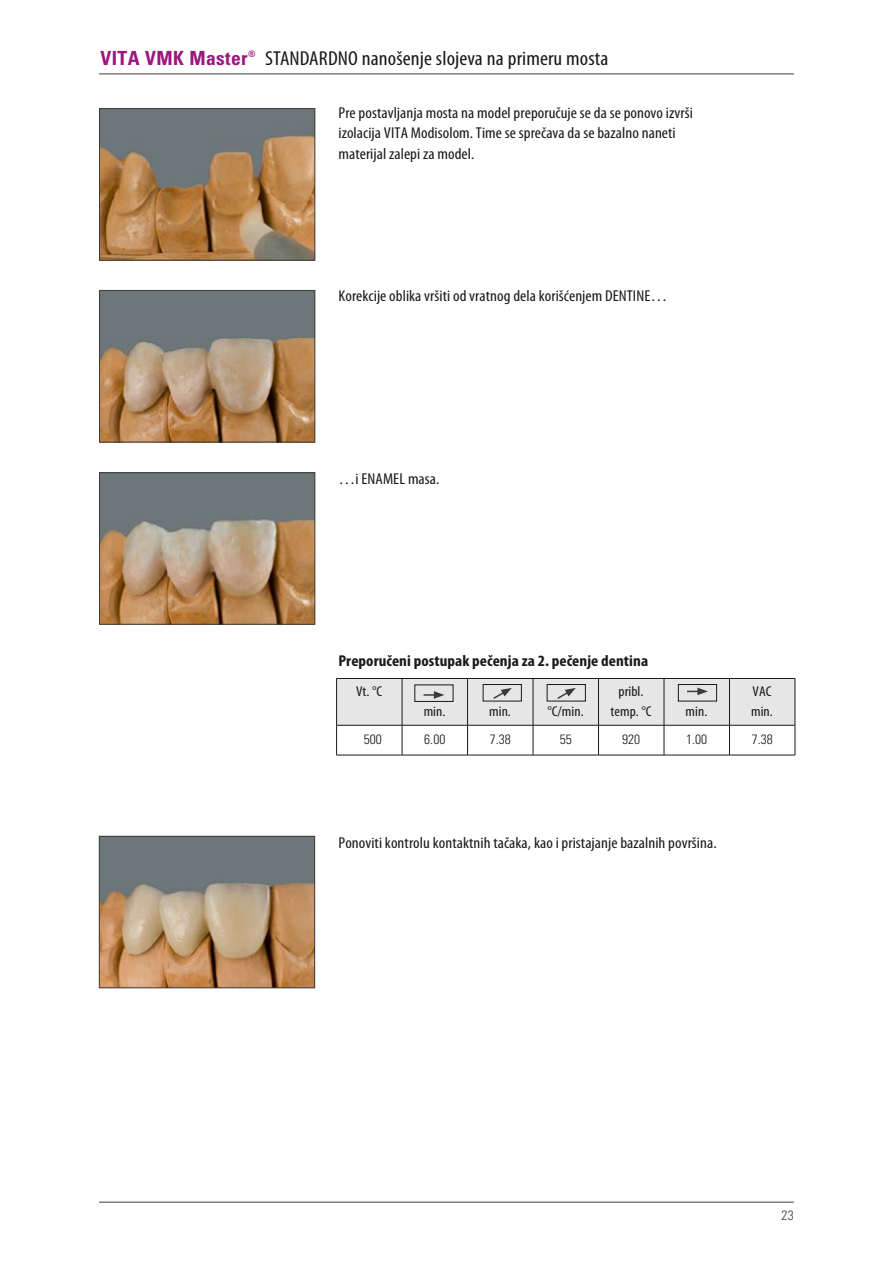
<style>
.page{position:relative;width:893px;height:1263px;background:#fff}
.page>*{position:absolute;margin:0;border:0;box-sizing:border-box;transform-origin:0 0}
.t1{font:condensed 20.25px "Myriad Pro";letter-spacing:.005em;color:#1a1a1a;scale:1.08 1}
.t2{font:700 condensed 19.5px "Univers";letter-spacing:.02em;color:#9d1680}
.t3{font:condensed 15.75px/20.2px "Myriad Pro";letter-spacing:.005em;color:#1a1a1a;scale:1.08 1}
.t4{font:700 condensed 15.75px "Myriad Pro";letter-spacing:.005em;color:#1a1a1a;scale:1.08 1}
.t5{font:condensed 14.25px/20.2px "Myriad Pro";letter-spacing:.005em;color:#1a1a1a;text-align:center;scale:1.08 1}
.t6{font:300 condensed 13.5px "Univers LT";letter-spacing:.005em;color:#1a1a1a}
.t7{font:300 condensed 13.5px "Univers";color:#3b3b3a}
</style>
<div class="page">
<hr style="left:99px;top:74px;width:695px;height:1px;background:#3b3b3a">
<hr style="left:99px;top:1202px;width:695px;height:1px;background:#3b3b3a">
<img style="left:101px;top:110px;width:212px;height:148px">
<div style="left:99px;top:108px;width:216px;height:152px;border:1px solid #3b3b3a"></div>
<img style="left:101px;top:292px;width:212px;height:148px">
<div style="left:99px;top:290px;width:216px;height:152px;border:1px solid #3b3b3a"></div>
<img style="left:101px;top:474px;width:212px;height:148px">
<div style="left:99px;top:472px;width:216px;height:152px;border:1px solid #3b3b3a"></div>
<hr style="left:336px;top:678px;width:66px;height:1px;background:#1a1a1a">
<hr style="left:336px;top:679px;width:1px;height:46px;background:#1a1a1a">
<hr style="left:795px;top:679px;width:1px;height:46px;background:#1a1a1a">
<hr style="left:336px;top:725px;width:66px;height:1px;background:#1a1a1a">
<hr style="left:336px;top:725px;width:1px;height:30px;background:#1a1a1a">
<hr style="left:402px;top:725px;width:66px;height:1px;background:#1a1a1a">
<hr style="left:402px;top:725px;width:1px;height:30px;background:#1a1a1a">
<hr style="left:468px;top:725px;width:65px;height:1px;background:#1a1a1a">
<hr style="left:467px;top:725px;width:1px;height:30px;background:#1a1a1a">
<hr style="left:533px;top:725px;width:65px;height:1px;background:#1a1a1a">
<hr style="left:533px;top:725px;width:1px;height:30px;background:#1a1a1a">
<hr style="left:598px;top:725px;width:66px;height:1px;background:#1a1a1a">
<hr style="left:598px;top:725px;width:1px;height:30px;background:#1a1a1a">
<hr style="left:664px;top:725px;width:65px;height:1px;background:#1a1a1a">
<hr style="left:664px;top:725px;width:1px;height:30px;background:#1a1a1a">
<hr style="left:729px;top:725px;width:66px;height:1px;background:#1a1a1a">
<hr style="left:729px;top:725px;width:1px;height:30px;background:#1a1a1a">
<hr style="left:795px;top:725px;width:1px;height:30px;background:#1a1a1a">
<hr style="left:336px;top:755px;width:66px;height:1px;background:#1a1a1a">
<hr style="left:402px;top:755px;width:66px;height:1px;background:#1a1a1a">
<hr style="left:468px;top:755px;width:65px;height:1px;background:#1a1a1a">
<hr style="left:533px;top:755px;width:65px;height:1px;background:#1a1a1a">
<hr style="left:598px;top:755px;width:66px;height:1px;background:#1a1a1a">
<hr style="left:664px;top:755px;width:65px;height:1px;background:#1a1a1a">
<hr style="left:729px;top:755px;width:66px;height:1px;background:#1a1a1a">
<img style="left:101px;top:838px;width:212px;height:148px">
<div style="left:99px;top:836px;width:216px;height:152px;border:1px solid #3b3b3a"></div>
<svg style="left:337px;top:678px;width:458px;height:47px;background:#d7d7d7"></svg>
<p class="t2" style="left:101px;top:46px;width:157px">VITA VMK Master<sup>®</sup></p>
<p class="t1" style="left:265px;top:47px;width:319px">STANDARDNO nanošenje slojeva na primeru mosta</p>
<p class="t3" style="left:338px;top:103px;width:330px">Pre postavljanja mosta na model preporučuje se da se ponovo izvrši izolacija VITA Modisolom. Time se sprečava da se bazalno naneti materijal zalepi za model.</p>
<p class="t3" style="left:338px;top:286px;width:306px">Korekcije oblika vršiti od vratnog dela korišćenjem DENTINE…</p>
<p class="t3" style="left:338px;top:469px;width:95px">…i ENAMEL masa.</p>
<p class="t4" style="left:338px;top:652px;width:288px">Preporučeni postupak pečenja za 2. pečenje dentina</p>
<p class="t5" style="left:356px;top:681px;width:26px">Vt. °C</p>
<p class="t5" style="left:424px;top:701px;width:22px">min.</p>
<p class="t5" style="left:489px;top:701px;width:22px">min.</p>
<p class="t5" style="left:547px;top:701px;width:35px">°C/min.</p>
<p class="t5" style="left:610px;top:681px;width:40px">pribl. temp. °C</p>
<p class="t5" style="left:686px;top:701px;width:22px">min.</p>
<p class="t5" style="left:751px;top:681px;width:22px;text-align:left">VAC min.</p>
<p class="t6" style="left:364px;top:732px;width:20px">500</p>
<p class="t6" style="left:424px;top:732px;width:23px">6.00</p>
<p class="t6" style="left:490px;top:732px;width:23px">7.38</p>
<p class="t6" style="left:560px;top:732px;width:14px">55</p>
<p class="t6" style="left:622px;top:732px;width:20px">920</p>
<p class="t6" style="left:686px;top:732px;width:23px">1.00</p>
<p class="t6" style="left:752px;top:732px;width:23px">7.38</p>
<p class="t3" style="left:338px;top:833px;width:352px">Ponoviti kontrolu kontaktnih tačaka, kao i pristajanje bazalnih površina.</p>
<p class="t7" style="left:782px;top:1207px;width:14px">23</p>
</div>
